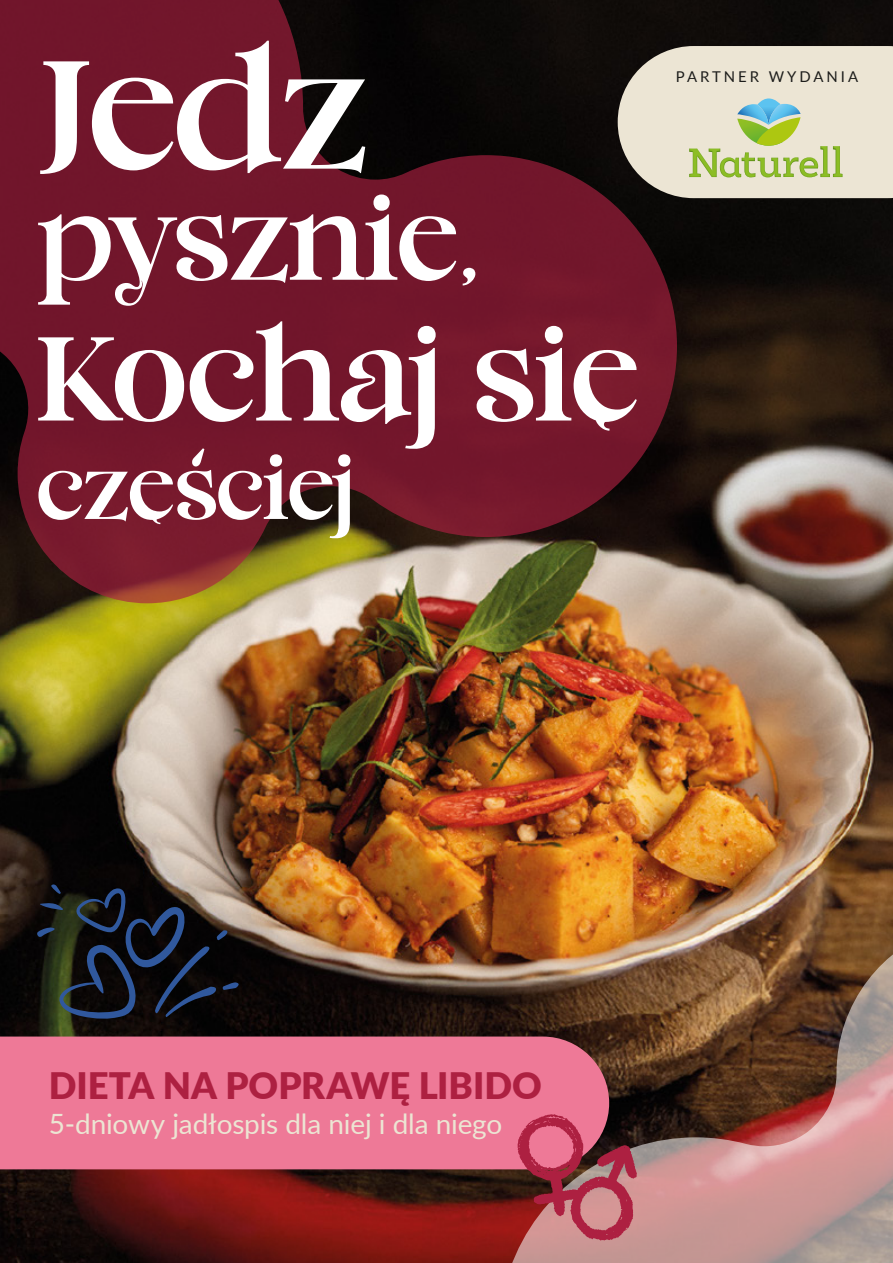
<style>
.page{position:relative;width:893px;height:1263px;background:#fff}
.page>*{position:absolute;margin:0;border:0;box-sizing:border-box;transform-origin:0 0}
.t1{font:178.35px "cinemasunday";color:#fff}
.t2{font:138.3px "cinemasunday";color:#fff}
.t3{font:124.5px "cinemasunday";color:#fff}
.t4{font:94.5px "cinemasunday";color:#fff}
.t5{font:900 36.45px "Lato";color:#ad2041}
.t6{font:27.9px "Lato";letter-spacing:-.005em;color:#ece5d3}
.t7{font:14.85px "Lato";letter-spacing:.2em;color:#1d1d1b}
</style>
<div class="page">
<img style="left:0;top:0;width:893px;height:1263px">
<svg style="left:0;top:0;width:677px;height:603px;background:#621d28"></svg>
<img style="left:499px;top:920px;width:394px;height:343px">
<div style="left:0;top:1036px;width:609px;height:133px;background:#ee7997"></div>
<svg style="left:517px;top:1114px;width:120px;height:126px;background:#a94e5d"></svg>
<svg style="left:37px;top:884px;width:202px;height:136px;background:#202328"></svg>
<svg style="left:618px;top:46px;width:275px;height:152px;background:#d4d2bb"></svg>
<svg style="left:190px;top:446px;width:28px;height:28px"></svg>
<svg style="left:595px;top:411px;width:14px;height:19px"></svg>
<svg style="left:151px;top:511px;width:9px;height:13px"></svg>
<h1 class="t1" style="left:38px;top:21px;width:331px">Jedz</h1>
<h3 class="t3" style="left:38px;top:177px;width:444px">pysznie,</h3>
<h2 class="t2" style="left:38px;top:306px;width:602px">Kochaj sie</h2>
<h3 class="t4" style="left:38px;top:441px;width:319px">czesciej</h3>
<p class="t7" style="left:676px;top:66px;width:184px">PARTNER WYDANIA</p>
<h3 class="t5" style="left:49px;top:1058px;width:494px">DIETA NA POPRAWĘ LIBIDO</h3>
<p class="t6" style="left:49px;top:1104px;width:455px">5-dniowy jadłospis dla niej i dla niego</p>
</div>
